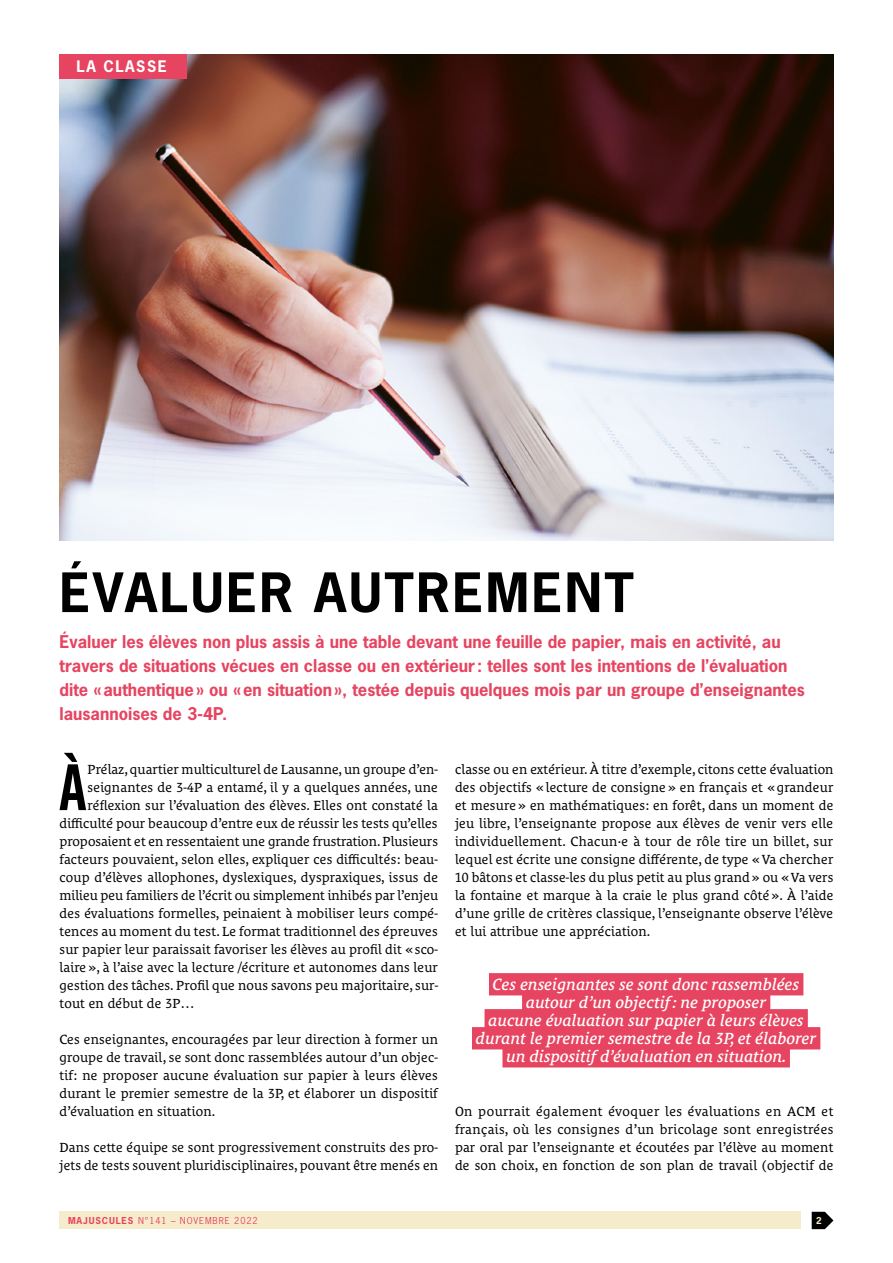
<style>
.page{position:relative;width:893px;height:1263px;background:#fff}
.page>*{position:absolute;margin:0;border:0;box-sizing:border-box;transform-origin:0 0}
.t1{font:63.3px "Trade Gothic Bold Cond Twenty";color:#000}
.t2{font:700 51px "News Gothic";letter-spacing:.05em;color:#000}
.t3{font:700 16.5px/24px "News Gothic";color:#e64460}
.t4{font:italic 600 16.5px/18px "Le Monde Courrier";color:#fff;text-align:center}
.t5{font:700 15px "News Gothic";letter-spacing:.1em;color:#fff}
.t6{font:13.5px/18px "Le Monde Courrier";letter-spacing:.01em;color:#000;text-align:justify}
.t7{font:9px "News Gothic";letter-spacing:.1em;color:#e64460}
.t8{font:700 9px "News Gothic";color:#f6eccb}
.s1{font-weight:700}
</style>
<div class="page">
<div style="left:60px;top:1212px;width:741px;height:17px;background:#f6eccb"></div>
<svg style="left:812px;top:1212px;width:21px;height:17px"></svg>
<img style="left:60px;top:54px;width:773px;height:486px">
<div style="left:489px;top:973px;width:314px;height:22px;background:#e64460"></div>
<div style="left:522px;top:991px;width:248px;height:22px;background:#e64460"></div>
<div style="left:485px;top:1009px;width:323px;height:22px;background:#e64460"></div>
<div style="left:472px;top:1027px;width:348px;height:22px;background:#e64460"></div>
<div style="left:502px;top:1045px;width:288px;height:22px;background:#e64460"></div>
<div style="left:60px;top:54px;width:127px;height:24px;background:#e64460"></div>
<p class="t5" style="left:77px;top:57px;width:92px">LA CLASSE</p>
<h2 class="t2" style="left:60px;top:559px;width:576px">ÉVALUER AUTREMENT</h2>
<p class="t3" style="left:60px;top:629px;width:747px">Évaluer les élèves non plus assis à une table devant une feuille de papier, mais en activité, au travers de situations vécues en classe ou en extérieur : telles sont les intentions de l’évaluation dite «authentique» ou «en situation», testée depuis quelques mois par un groupe d’enseignantes lausannoises de 3-4P.</p>
<h1 class="t1" style="left:59px;top:749px;width:30px">À</h1>
<p class="t6" style="left:88px;top:760px;width:352px">Prélaz, quartier multiculturel de Lausanne, un groupe d’en-</p>
<p class="t6" style="left:88px;top:778px;width:352px">seignantes de 3-4P a entamé, il y a quelques années, une</p>
<p class="t6" style="left:88px;top:796px;width:352px">réflexion sur l’évaluation des élèves. Elles ont constaté la</p>
<p class="t6" style="left:60px;top:814px;width:380px">difficulté pour beaucoup d’entre eux de réussir les tests qu’elles</p>
<p class="t6" style="left:60px;top:832px;width:380px">proposaient et en ressentaient une grande frustration. Plusieurs</p>
<p class="t6" style="left:60px;top:850px;width:380px">facteurs pouvaient, selon elles, expliquer ces difficultés: beau-</p>
<p class="t6" style="left:60px;top:868px;width:380px">coup d’élèves allophones, dyslexiques, dyspraxiques, issus de</p>
<p class="t6" style="left:60px;top:886px;width:380px">milieu peu familiers de l’écrit ou simplement inhibés par l’enjeu</p>
<p class="t6" style="left:60px;top:904px;width:380px">des évaluations formelles, peinaient à mobiliser leurs compé-</p>
<p class="t6" style="left:60px;top:922px;width:380px">tences au moment du test. Le format traditionnel des épreuves</p>
<p class="t6" style="left:60px;top:940px;width:380px">sur papier leur paraissait favoriser les élèves au profil dit «sco-</p>
<p class="t6" style="left:60px;top:958px;width:380px">laire », à l’aise avec la lecture /écriture et autonomes dans leur</p>
<p class="t6" style="left:60px;top:976px;width:380px">gestion des tâches. Profil que nous savons peu majoritaire, sur-</p>
<p class="t6" style="left:60px;top:994px;width:136px">tout en début de 3P…</p>
<p class="t6" style="left:60px;top:1030px;width:380px">Ces enseignantes, encouragées par leur direction à former un groupe de travail, se sont donc rassemblées autour d’un objec&shy;tif: ne proposer aucune évaluation sur papier à leurs élèves durant le premier semestre de la 3P, et élaborer un dispositif d’évaluation en situation.</p>
<p class="t6" style="left:60px;top:1138px;width:380px">Dans cette équipe se sont progressivement construits des pro&shy;jets de tests souvent pluridisciplinaires, pouvant être menés en</p>
<p class="t6" style="left:455px;top:760px;width:380px">classe ou en extérieur. À titre d’exemple, citons cette évaluation des objectifs «lecture de consigne» en français et « grandeur et mesure» en mathématiques: en forêt, dans un moment de jeu libre, l’enseignante propose aux élèves de venir vers elle individuellement. Chacun·e à tour de rôle tire un billet, sur lequel est écrite une consigne différente, de type «Va chercher 10 bâtons et classe-les du plus petit au plus grand » ou «Va vers la fontaine et marque à la craie le plus grand côté». À l’aide d’une grille de critères classique, l’enseignante observe l’élève et lui attribue une appréciation.</p>
<p class="t4" style="left:476px;top:975px;width:342px">Ces enseignantes se sont donc rassemblées autour d’un objectif: ne proposer<br>aucune évaluation sur papier à leurs élèves durant le premier semestre de la 3P, et élaborer un dispositif d’évaluation en situation.</p>
<p class="t6" style="left:455px;top:1102px;width:380px">On pourrait également évoquer les évaluations en ACM et français, où les consignes d’un bricolage sont enregistrées par oral par l’enseignante et écoutées par l’élève au moment de son choix, en fonction de son plan de travail (objectif de</p>
<p class="t7" style="left:68px;top:1215px;width:191px"><span class="s1">MAJUSCULES</span> N°141 – NOVEMBRE 2022</p>
<p class="t8" style="left:816px;top:1215px;width:7px">2</p>
</div>
